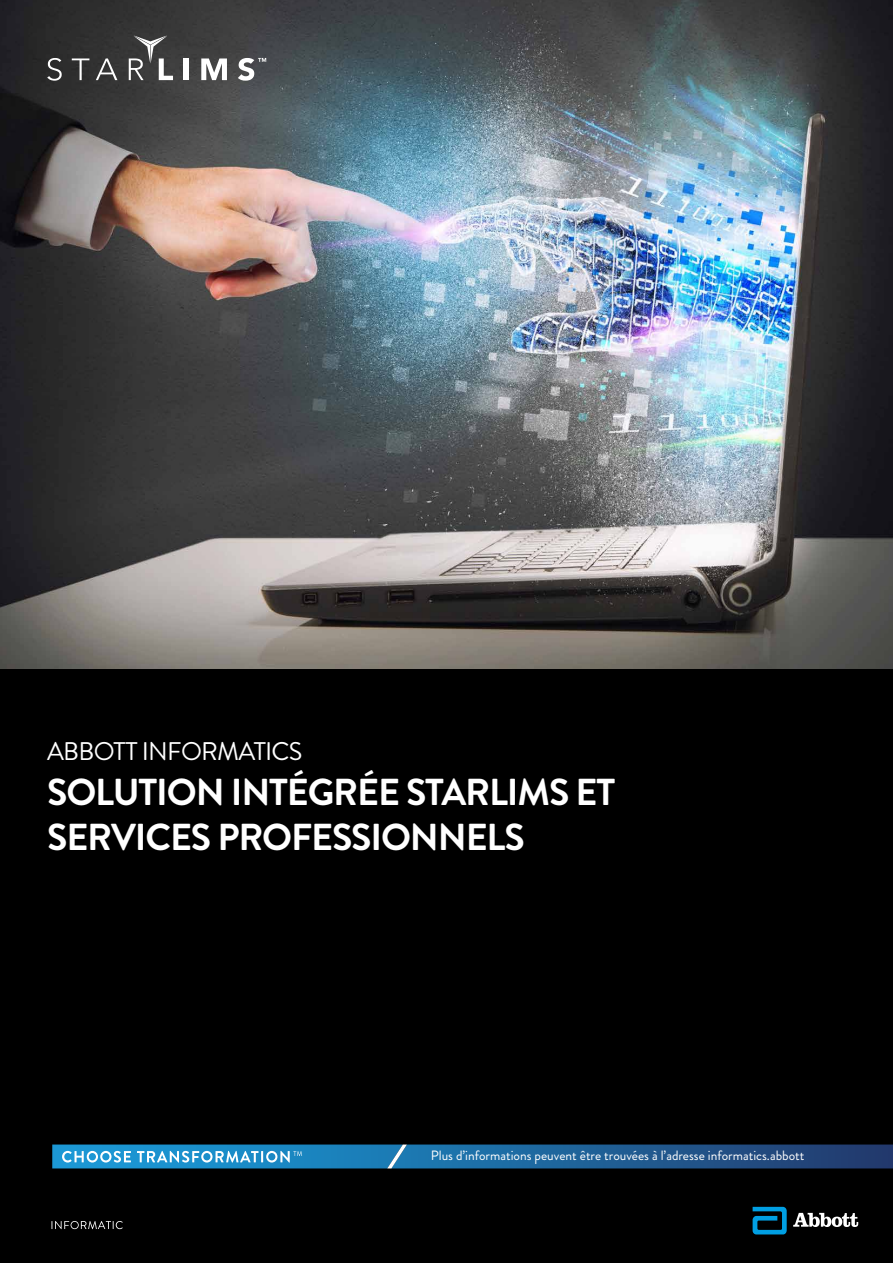
<style>
.page{position:relative;width:893px;height:1263px;background:#000}
.page>*{position:absolute;margin:0;border:0;box-sizing:border-box;transform-origin:0 0}
.t1{font:700 37.5px/45px "Brandon Grotesque";letter-spacing:-.03em;color:#fff}
.t2{font:25.5px "Brandon Grotesque";letter-spacing:-.03em;color:#fff}
.t3{font:13.5px "Brandon Grotesque";color:#fff}
</style>
<div class="page">
<img style="left:0;top:0;width:893px;height:669px">
<svg style="left:52px;top:1144px;width:841px;height:24px;background:#2971a5"></svg>
<svg style="left:753px;top:1207px;width:34px;height:27px"></svg>
<svg style="left:793px;top:1213px;width:65px;height:14px"></svg>
<svg style="left:52px;top:1221px;width:71px;height:8px"></svg>
<svg style="left:47px;top:58px;width:15px;height:23px"></svg>
<svg style="left:201px;top:58px;width:26px;height:22px"></svg>
<svg style="left:72px;top:58px;width:17px;height:22px"></svg>
<svg style="left:96px;top:58px;width:21px;height:22px"></svg>
<svg style="left:129px;top:35px;width:44px;height:45px;background:#646464"></svg>
<div style="left:184px;top:58px;width:5px;height:22px;background:#fff"></div>
<svg style="left:238px;top:58px;width:28px;height:23px"></svg>
<h2 class="t2" style="left:47px;top:734px;width:257px">ABBOTT INFORMATICS</h2>
<p class="t1" style="left:47px;top:770px;width:570px">SOLUTION INTÉGRÉE STARLIMS ET<br>SERVICES PROFESSIONNELS</p>
<p class="t3" style="left:431px;top:1146px;width:375px">Plus d’informations peuvent être trouvées à l’adresse informatics.abbott</p>
</div>
